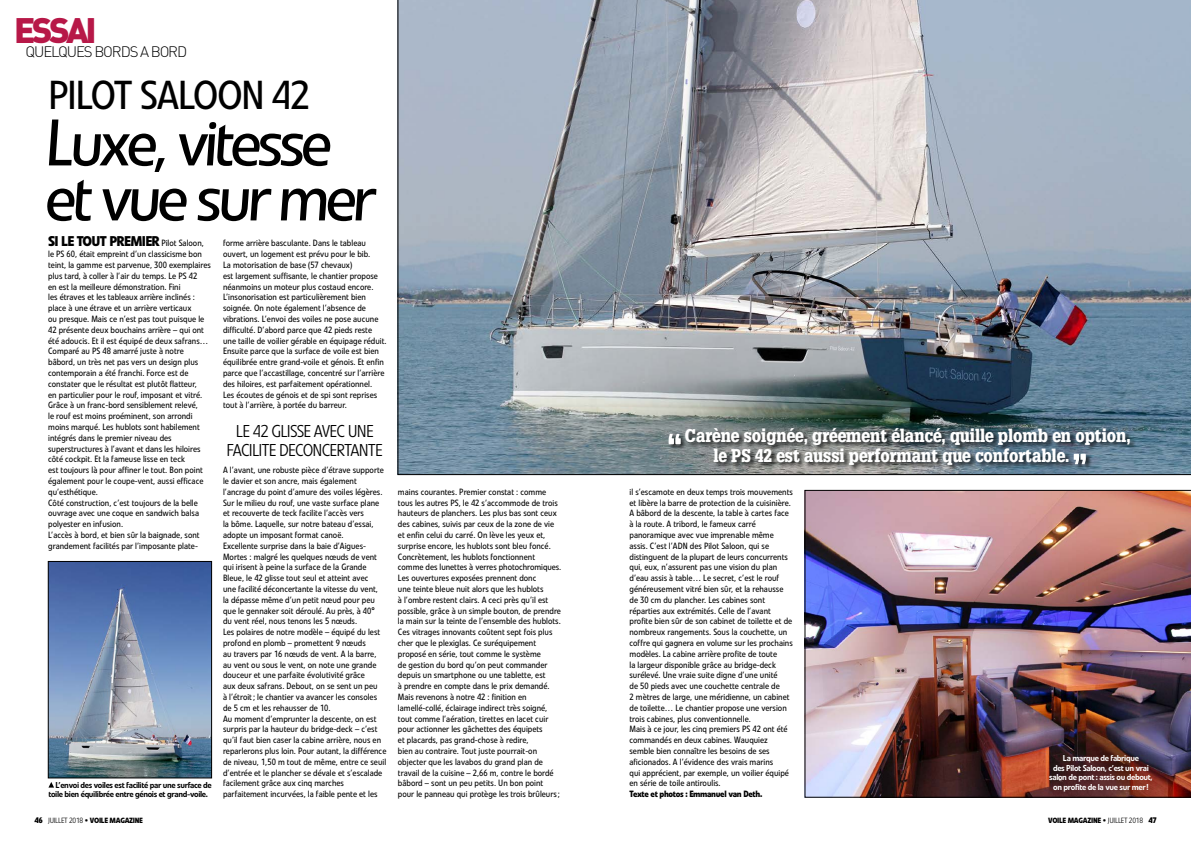
<style>
.page{position:relative;width:1191px;height:842px;background:#fff}
.page>*{position:absolute;margin:0;border:0;box-sizing:border-box;transform-origin:0 0}
.t1{font:65px/55px "Linotype Veto";color:#000}
.t2{font:40px "Linotype Veto";letter-spacing:-.04em;color:#000}
.t3{font:900 35px "DIN";letter-spacing:-.1em;color:#b71848}
.t4{font:900 18px/20px "Glypha LT";color:#fff;scale:.85 1}
.t5{font:300 17px/19px "Linotype Veto";letter-spacing:-.05em;color:#000;text-align:center}
.t6{font:300 15px "DIN";letter-spacing:-.075em;color:#000}
.t7{font:700 14px "Linotype Veto";letter-spacing:-.05em;color:#000}
.t8{font:9px/10.8px "Linotype Veto";color:#000;scale:.94 1}
.t9{font:700 9px "Linotype Veto";letter-spacing:-.04em;color:#000;scale:.95 1}
.t10{font:500 8.5px/9.5px "Linotype Veto";letter-spacing:-.04em;color:#fff;text-align:center}
.t11{font:500 8.5px/9.5px "Linotype Veto";letter-spacing:-.04em;color:#000}
.t12{font:700 7.5px "Linotype Veto";letter-spacing:-.04em;color:#000}
.s1{font-weight:400;font-size:9px}
.s2{font-size:8px}
.s3{font-weight:300}
</style>
<div class="page">
<img style="left:398px;top:0;width:793px;height:475px">
<img style="left:805px;top:490px;width:386px;height:307px">
<img style="left:50px;top:563px;width:160px;height:213px">
<div style="left:48px;top:561px;width:164px;height:217px;border:1px solid #000"></div>
<svg style="left:48px;top:782px;width:6px;height:6px"></svg>
<div style="left:667px;top:428px;width:469px;height:44px;background:#000;opacity:.75"></div>
<svg style="left:668px;top:434px;width:12px;height:10px"></svg>
<svg style="left:1073px;top:454px;width:12px;height:10px"></svg>
<h3 class="t3" style="left:14px;top:7px;width:84px">ESSAI</h3>
<h3 class="t6" style="left:26px;top:43px;width:163px">QUELQUES BORDS A BORD</h3>
<h2 class="t2" style="left:48px;top:72px;width:263px">PILOT SALOON 42</h2>
<h1 class="t1" style="left:44px;top:116px;width:338px">Luxe,vitesse etvue sur mer</h1>
<h3 class="t7" style="left:48px;top:233px;width:157px">SI LE TOUT PREMIER <span class="s1">Pilot Saloon,</span></h3>
<p class="t8" style="left:48px;top:249px;width:175px">le PS 60, était empreint d’un classicisme bon teint, la gamme est parvenue, 300 exemplaires plus tard, à coller à l’air du temps. Le PS 42<br>en est la meilleure démonstration. Fini<br>les étraves et les tableaux arrière inclinés : place à une étrave et un arrière verticaux<br>ou presque. Mais ce n’est pas tout puisque le 42 présente deux bouchains arrière – qui ont été adoucis. Et il est équipé de deux safrans… Comparé au PS 48 amarré juste à notre bâbord, un très net pas vers un design plus contemporain a été franchi. Force est de constater que le résultat est plutôt flatteur,<br>en particulier pour le rouf, imposant et vitré.<br>Grâce à un franc-bord sensiblement relevé,<br>le rouf est moins proéminent, son arrondi moins marqué. Les hublots sont habilement intégrés dans le premier niveau des superstructures à l’avant et dans les hiloires côté cockpit. Et la fameuse lisse en teck<br>est toujours là pour affiner le tout. Bon point également pour le coupe-vent, aussi efficace qu’esthétique.<br>Côté construction, c’est toujours de la belle ouvrage avec une coque en sandwich balsa polyester en infusion.<br>L’accès à bord, et bien sûr la baignade, sont grandement facilités par l’imposante plate-</p>
<p class="t8" style="left:223px;top:238px;width:175px">forme arrière basculante. Dans le tableau ouvert, un logement est prévu pour le bib.<br>La motorisation de base (57 chevaux)<br>est largement suffisante, le chantier propose néanmoins un moteur plus costaud encore.<br>L’insonorisation est particulièrement bien soignée. On note également l’absence de vibrations. L’envoi des voiles ne pose aucune difficulté. D’abord parce que 42 pieds reste une taille de voilier gérable en équipage réduit.<br>Ensuite parce que la surface de voile est bien équilibrée entre grand-voile et génois. Et enfin parce que l’accastillage, concentré sur l’arrière des hiloires, est parfaitement opérationnel.<br>Les écoutes de génois et de spi sont reprises tout à l’arrière, à portée du barreur.</p>
<h3 class="t5" style="left:227px;top:421px;width:158px">LE 42 GLISSE AVEC UNE<br>FACILITE DECONCERTANTE</h3>
<p class="t8" style="left:223px;top:465px;width:175px">A l’avant, une robuste pièce d’étrave supporte le davier et son ancre, mais également l’ancrage du point d’amure des voiles légères.<br>Sur le milieu du rouf, une vaste surface plane et recouverte de teck facilite l’accès vers<br>la bôme. Laquelle, sur notre bateau d’essai, adopte un imposant format canoë.<br>Excellente surprise dans la baie d’Aigues-Mortes : malgré les quelques nœuds de vent qui irisent à peine la surface de la Grande Bleue, le 42 glisse tout seul et atteint avec<br>une facilité déconcertante la vitesse du vent,<br>la dépasse même d’un petit nœud pour peu que le gennaker soit déroulé. Au près, à 40°<br>du vent réel, nous tenons les 5 nœuds.<br>Les polaires de notre modèle – équipé du lest profond en plomb – promettent 9 nœuds<br>au travers par 16 nœuds de vent. A la barre, au vent ou sous le vent, on note une grande douceur et une parfaite évolutivité grâce<br>aux deux safrans. Debout, on se sent un peu<br>à l’étroit; le chantier va avancer les consoles de 5 cm et les rehausser de 10.<br>Au moment d’emprunter la descente, on est surpris par la hauteur du bridge-deck – c’est qu’il faut bien caser la cabine arrière, nous en reparlerons plus loin. Pour autant, la différence de niveau, 1,50 m tout de même, entre ce seuil d’entrée et le plancher se dévale et s’escalade facilement grâce aux cinq marches parfaitement incurvées, la faible pente et les</p>
<p class="t11" style="left:48px;top:780px;width:165px;text-indent:7px">L’envoi des voiles est facilité par une surface de toile bien équilibrée entre génois et grand-voile.</p>
<p class="t12" style="left:34px;top:815px;width:110px"><span class="s2">46</span> <span class="s3">JUILLET 2018</span> • VOILE MAGAZINE</p>
<p class="t8" style="left:398px;top:486px;width:175px">mains courantes. Premier constat : comme tous les autres PS, le 42 s’accommode de trois hauteurs de planchers. Les plus bas sont ceux des cabines, suivis par ceux de la zone de vie et enfin celui du carré. On lève les yeux et, surprise encore, les hublots sont bleu foncé.<br>Concrètement, les hublots fonctionnent comme des lunettes à verres photochromiques.<br>Les ouvertures exposées prennent donc<br>une teinte bleue nuit alors que les hublots<br>à l’ombre restent clairs. A ceci près qu’il est possible, grâce à un simple bouton, de prendre la main sur la teinte de l’ensemble des hublots.<br>Ces vitrages innovants coûtent sept fois plus cher que le plexiglas. Ce suréquipement proposé en série, tout comme le système<br>de gestion du bord qu’on peut commander depuis un smartphone ou une tablette, est<br>à prendre en compte dans le prix demandé.<br>Mais revenons à notre 42 : finition en lamellé-collé, éclairage indirect très soigné, tout comme l’aération, tirettes en lacet cuir pour actionner les gâchettes des équipets<br>et placards, pas grand-chose à redire,<br>bien au contraire. Tout juste pourrait-on objecter que les lavabos du grand plan de travail de la cuisine – 2,66 m, contre le bordé bâbord – sont un peu petits. Un bon point pour le panneau qui protège les trois brûleurs ;</p>
<h3 class="t4" style="left:713px;top:426px;width:492px;text-indent:-28px">Carène soignée, gréement élancé, quille plomb en option, le PS 42 est aussi performant que confortable.</h3>
<p class="t8" style="left:629px;top:486px;width:175px">il s’escamote en deux temps trois mouvements et libère la barre de protection de la cuisinière.<br>A bâbord de la descente, la table à cartes face à la route. A tribord, le fameux carré panoramique avec vue imprenable même assis. C’est l’ADN des Pilot Saloon, qui se distinguent de la plupart de leurs concurrents qui, eux, n’assurent pas une vision du plan d’eau assis à table… Le secret, c’est le rouf généreusement vitré bien sûr, et la rehausse de 30 cm du plancher. Les cabines sont réparties aux extrémités. Celle de l’avant profite bien sûr de son cabinet de toilette et de nombreux rangements. Sous la couchette, un coffre qui gagnera en volume sur les prochains modèles. La cabine arrière profite de toute<br>la largeur disponible grâce au bridge-deck surélevé. Une vraie suite digne d’une unité<br>de 50 pieds avec une couchette centrale de<br>2 mètres de large, une méridienne, un cabinet de toilette… Le chantier propose une version trois cabines, plus conventionnelle.<br>Mais à ce jour, les cinq premiers PS 42 ont été commandés en deux cabines. Wauquiez semble bien connaître les besoins de ses aficionados. A l’évidence des vrais marins<br>qui apprécient, par exemple, un voilier équipé en série de toile antiroulis.</p>
<p class="t9" style="left:629px;top:788px;width:141px">Texte et photos : Emmanuel van Deth.</p>
<p class="t10" style="left:1049px;top:753px;width:105px">La marque de fabrique<br>des Pilot Saloon, c’est un vrai salon de pont : assis ou debout, on profite de la vue sur mer!</p>
<p class="t12" style="left:1048px;top:815px;width:110px">VOILE MAGAZINE • <span class="s3">JUILLET 2018</span> <span class="s2">47</span></p>
</div>
